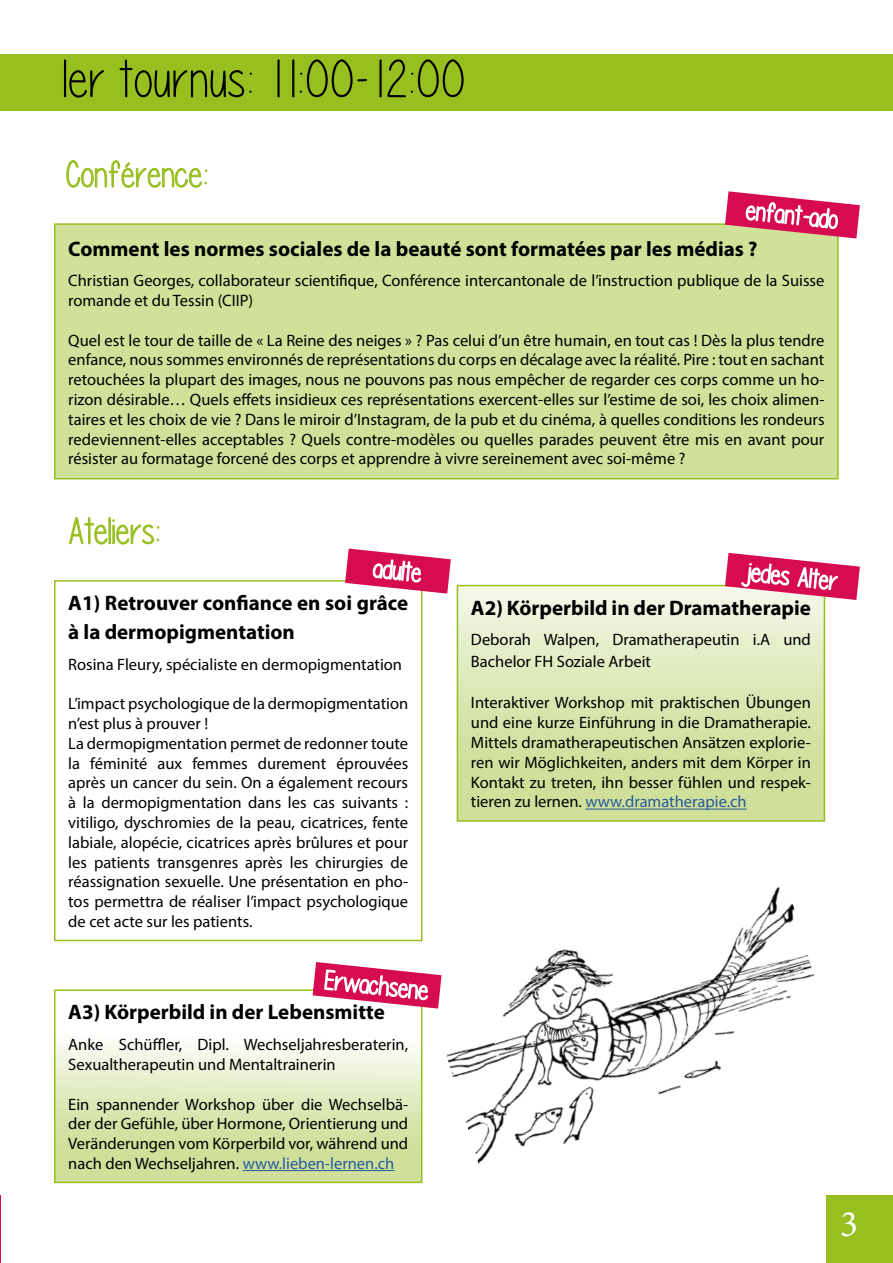
<style>
.page{position:relative;width:893px;height:1263px;background:#fff}
.page>*{position:absolute;margin:0;border:0;box-sizing:border-box;transform-origin:0 0}
.t1{font:54px "Please write me a song";color:#000}
.t2{font:37.5px "Please write me a song";color:#96bf1f}
.t3{font:37.5px "Minion Pro";color:#fff}
.t4{font:700 21px/28.8px "Myriad Pro";color:#000}
.t5{font:16.5px/19.8px "Myriad Pro";color:#000}
.s1{color:#275b9b}
</style>
<div class="page">
<hr style="left:0;top:1195px;width:1px;height:68px;background:#d60b52">
<img style="left:446px;top:886px;width:368px;height:278px">
<div style="left:54px;top:223px;width:785px;height:257px;background:#d0e29a"></div>
<div style="left:457px;top:585px;width:367px;height:236px;background:linear-gradient(to bottom,#f0f5e3,#c8db8b)"></div>
<hr style="left:585px;top:809px;width:162px;height:1px;background:#275b9b">
<div style="left:457px;top:585px;width:368px;height:237px;border:2px solid #96bf1f"></div>
<div style="left:0;top:54px;width:893px;height:56px;background:#96bf1f"></div>
<div style="left:827px;top:1195px;width:66px;height:68px;background:#96bf1f"></div>
<div style="left:54px;top:580px;width:368px;height:361px;border:2px solid #96bf1f"></div>
<svg style="left:69px;top:517px;width:91px;height:28px"></svg>
<svg style="left:66px;top:160px;width:142px;height:75px"></svg>
<svg style="left:57px;top:992px;width:362px;height:188px"></svg>
<hr style="left:243px;top:1170px;width:151px;height:1px;background:#275b9b">
<div style="left:54px;top:989px;width:368px;height:194px;border:2px solid #96bf1f"></div>
<svg style="left:313px;top:962px;width:129px;height:85px"></svg>
<svg style="left:725px;top:552px;width:135px;height:69px"></svg>
<svg style="left:345px;top:548px;width:106px;height:84px"></svg>
<svg style="left:725px;top:191px;width:135px;height:89px"></svg>
<p class="t1" style="left:54px;top:51px;width:413px">1er tournus: 11:00-12:00</p>
<p class="t2" style="left:67px;top:155px;width:143px">Conférence:</p>
<p class="t4" style="left:68px;top:233px;width:691px">Comment les normes sociales de la beauté sont formatées par les médias ?</p>
<p class="t5" style="left:68px;top:270px;width:758px">Christian Georges, collaborateur scientifique, Conférence intercantonale de l’instruction publique de la Suisse romande et du Tessin (CIIP)</p>
<p class="t5" style="left:68px;top:330px;width:758px;text-align:justify">Quel est le tour de taille de « La Reine des neiges » ? Pas celui d’un être humain, en tout cas ! Dès la plus tendre enfance, nous sommes environnés de représentations du corps en décalage avec la réalité. Pire : tout en sachant retouchées la plupart des images, nous ne pouvons pas nous empêcher de regarder ces corps comme un ho&shy;rizon désirable… Quels effets insidieux ces représentations exercent-elles sur l’estime de soi, les choix alimen&shy;taires et les choix de vie ? Dans le miroir d’Instagram, de la pub et du cinéma, à quelles conditions les rondeurs redeviennent-elles acceptables ? Quels contre-modèles ou quelles parades peuvent être mis en avant pour résister au formatage forcené des corps et apprendre à vivre sereinement avec soi-même ?</p>
<p class="t2" style="left:67px;top:512px;width:95px">Ateliers:</p>
<p class="t4" style="left:68px;top:588px;width:341px">A1) Retrouver confiance en soi grâce à la dermopigmentation</p>
<p class="t5" style="left:68px;top:654px;width:335px">Rosina Fleury, spécialiste en dermopigmentation</p>
<p class="t5" style="left:68px;top:693px;width:341px">L’impact psychologique de la dermopigmentation n’est plus à prouver !</p>
<p class="t5" style="left:68px;top:733px;width:341px;text-align:justify">La dermopigmentation permet de redonner toute la féminité aux femmes durement éprouvées après un cancer du sein. On a également recours à la dermopigmentation dans les cas suivants : vitiligo, dyschromies de la peau, cicatrices, fente labiale, alopécie, cicatrices après brûlures et pour les patients transgenres après les chirurgies de réassignation sexuelle. Une présentation en pho&shy;tos permettra de réaliser l’impact psychologique de cet acte sur les patients.</p>
<p class="t4" style="left:471px;top:593px;width:341px">A2) Körperbild in der Dramatherapie</p>
<p class="t5" style="left:471px;top:629px;width:341px;line-height:21.6px">Deborah Walpen, Dramatherapeutin i.A und<br>Bachelor FH Soziale Arbeit</p>
<p class="t5" style="left:471px;top:693px;width:341px;text-align:justify">Interaktiver Workshop mit praktischen Übungen und eine kurze Einführung in die Dramatherapie.<br>Mittels dramatherapeutischen Ansätzen explorie&shy;ren wir Möglichkeiten, anders mit dem Körper in Kontakt zu treten, ihn besser fühlen und respek&shy;tieren zu lernen. <span class="s1">www.dramatherapie.ch</span></p>
<p class="t4" style="left:68px;top:997px;width:318px">A3) Körperbild in der Lebensmitte</p>
<p class="t5" style="left:68px;top:1034px;width:341px">Anke Schüffler, Dipl. Wechseljahresberaterin,<br>Sexualtherapeutin und Mentaltrainerin</p>
<p class="t5" style="left:68px;top:1094px;width:341px;text-align:justify">Ein spannender Workshop über die Wechselbä&shy;der der Gefühle, über Hormone, Orientierung und Veränderungen vom Körperbild vor, während und nach den Wechseljahren. <span class="s1">www.lieben-lernen.ch</span></p>
<p class="t3" style="left:840px;top:1199px;width:19px">3</p>
</div>
